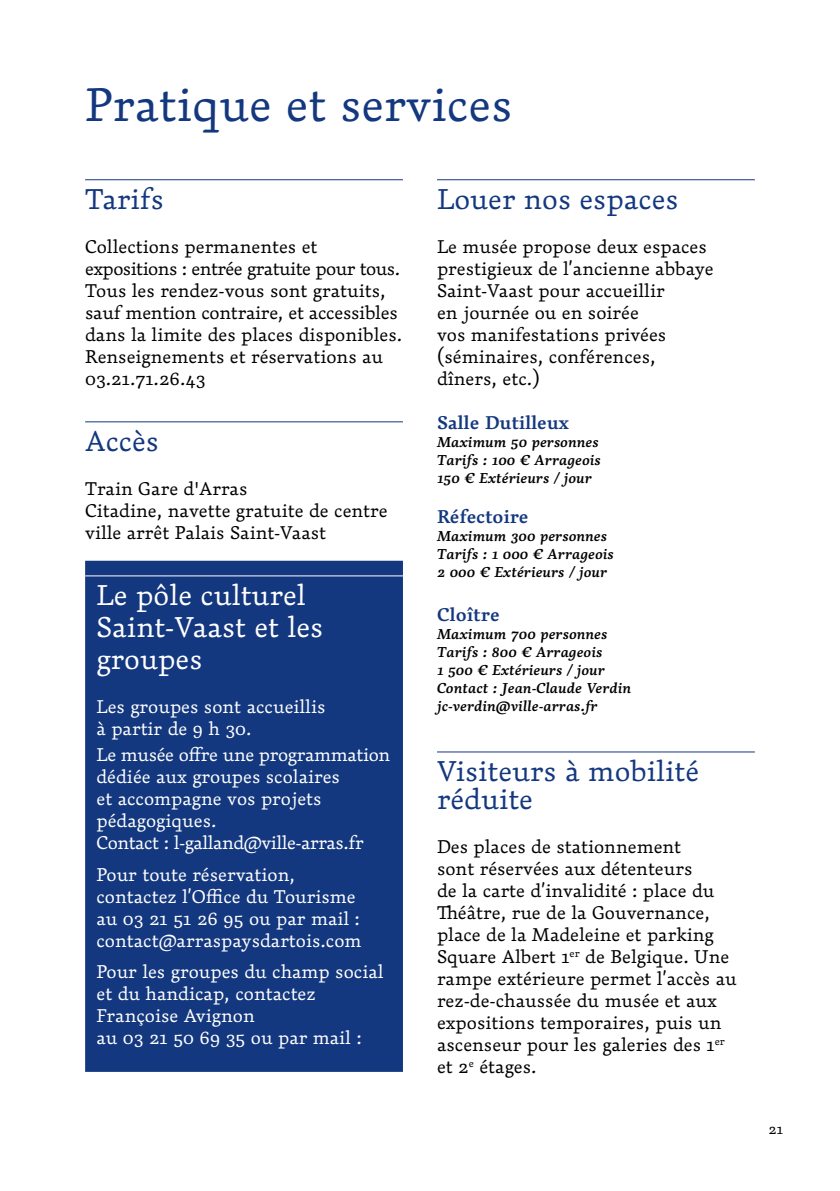
<style>
.page{position:relative;width:840px;height:1191px;background:#fff}
.page>*{position:absolute;margin:0;border:0;box-sizing:border-box;transform-origin:0 0}
.t1{font:300 46px "Dederon LOT";color:#14387f}
.t2{font:300 28px/28px "Dederon LOT";color:#14387f}
.t3{font:300 28px/32px "Dederon LOT";color:#fff}
.t4{font:300 18px/22px "Dederon LOT";color:#000}
.t5{font:300 18px/22px "Dederon LOT";color:#fff}
.t6{font:600 18px "Dederon LOT";letter-spacing:-.01em;color:#14387f}
.t7{font:italic 600 14px/18px "Dederon LOT";color:#000}
.t8{font:300 14px "Dederon LOT";color:#000}
</style>
<div class="page">
<div style="left:85px;top:561px;width:318px;height:510px;background:#14387f;border:2px solid #14387f"></div>
<hr style="left:85px;top:179px;width:318px;height:1px;background:#14387f">
<hr style="left:85px;top:421px;width:318px;height:1px;background:#14387f">
<hr style="left:437px;top:179px;width:317px;height:1px;background:#14387f">
<hr style="left:437px;top:751px;width:317px;height:1px;background:#14387f">
<hr style="left:85px;top:575px;width:318px;height:1px;background:#fff">
<h1 class="t1" style="left:85px;top:76px;width:428px">Pratique et services</h1>
<h2 class="t2" style="left:85px;top:185px;width:80px">Tarifs</h2>
<p class="t4" style="left:85px;top:235px;width:318px">Collections permanentes et expositions : entrée gratuite pour tous.<br>Tous les rendez-vous sont gratuits, sauf mention contraire, et accessibles dans la limite des places disponibles.<br>Renseignements et réservations au 03.21.71.26.43</p>
<h2 class="t2" style="left:85px;top:427px;width:75px">Accès</h2>
<p class="t4" style="left:85px;top:477px;width:304px">Train Gare d'Arras<br>Citadine, navette gratuite de centre ville arrêt Palais Saint-Vaast</p>
<h2 class="t3" style="left:96px;top:579px;width:228px">Le pôle culturel<br>Saint-Vaast et les groupes</h2>
<p class="t5" style="left:96px;top:695px;width:230px">Les groupes sont accueillis à partir de 9 h 30.</p>
<p class="t5" style="left:96px;top:743px;width:295px">Le musée offre une programmation dédiée aux groupes scolaires<br>et accompagne vos projets pédagogiques.<br>Contact : l-galland@ville-arras.fr</p>
<p class="t5" style="left:96px;top:863px;width:266px">Pour toute réservation, contactez l’Office du Tourisme au 03 21 51 26 95 ou par mail : contact@arraspaysdartois.com</p>
<p class="t5" style="left:96px;top:960px;width:288px">Pour les groupes du champ social et du handicap, contactez<br>Françoise Avignon<br>au 03 21 50 69 35 ou par mail :</p>
<h2 class="t2" style="left:437px;top:185px;width:243px">Louer nos espaces</h2>
<p class="t4" style="left:437px;top:235px;width:278px">Le musée propose deux espaces prestigieux de l’ancienne abbaye<br>Saint-Vaast pour accueillir<br>en journée ou en soirée<br>vos manifestations privées (séminaires, conférences, dîners, etc.)</p>
<p class="t6" style="left:437px;top:411px;width:133px">Salle Dutilleux</p>
<p class="t7" style="left:437px;top:433px;width:165px">Maximum 50 personnes<br>Tarifs : 100 € Arrageois<br>150 € Extérieurs / jour</p>
<p class="t6" style="left:437px;top:505px;width:93px">Réfectoire</p>
<p class="t7" style="left:437px;top:527px;width:178px">Maximum 300 personnes<br>Tarifs : 1 000 € Arrageois<br>2 000 € Extérieurs / jour</p>
<p class="t6" style="left:437px;top:603px;width:64px">Cloître</p>
<p class="t7" style="left:437px;top:625px;width:196px">Maximum 700 personnes<br>Tarifs : 800 € Arrageois<br>1 500 € Extérieurs / jour<br>Contact : Jean-Claude Verdin jc-verdin@ville-arras.fr</p>
<h2 class="t2" style="left:437px;top:757px;width:263px">Visiteurs à mobilité réduite</h2>
<p class="t4" style="left:437px;top:835px;width:301px">Des places de stationnement<br>sont réservées aux détenteurs<br>de la carte d’invalidité : place du<br>Théâtre, rue de la Gouvernance, place de la Madeleine et parking<br>Square Albert 1<sup>er</sup> de Belgique. Une rampe extérieure permet l’accès au rez-de-chaussée du musée et aux expositions temporaires, puis un ascenseur pour les galeries des 1<sup>er </sup>et 2<sup>e</sup> étages.</p>
<p class="t8" style="left:768px;top:1120px;width:16px">21</p>
</div>
